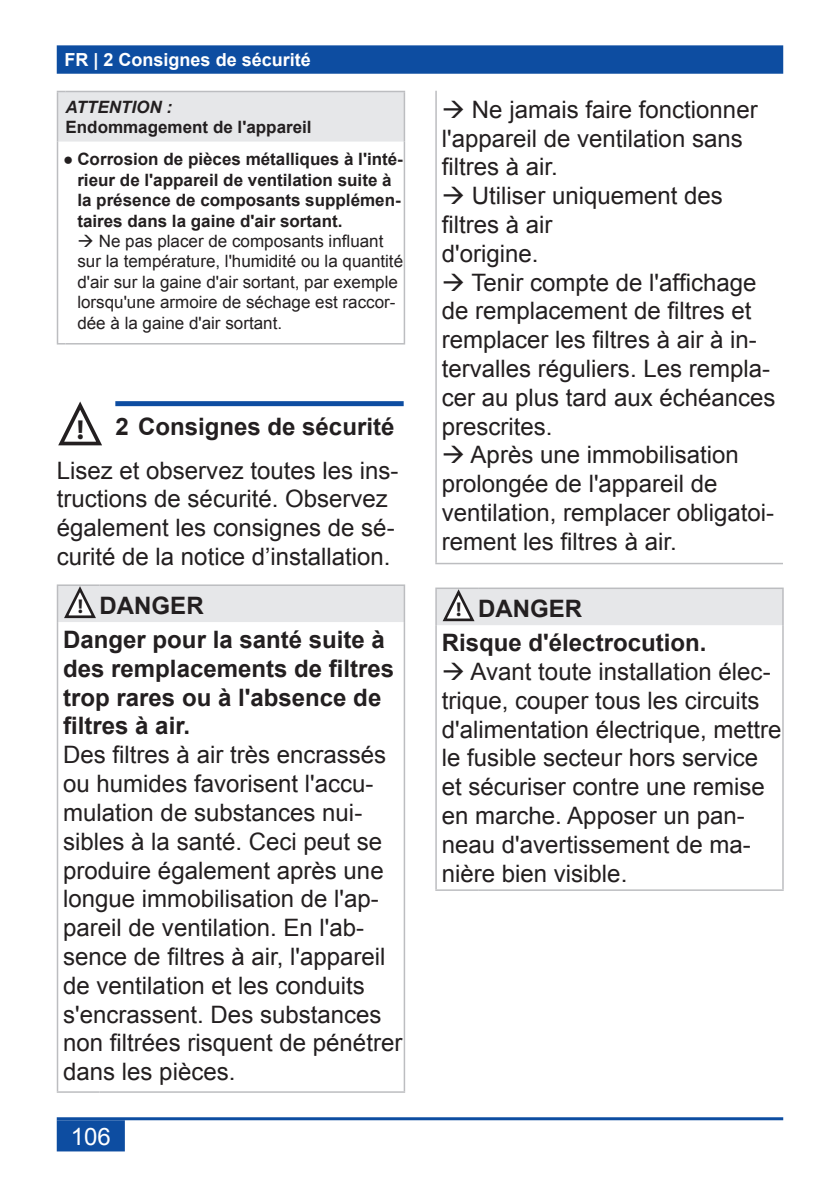
<style>
.page{position:relative;width:840px;height:1191px;background:#fff}
.page>*{position:absolute;margin:0;border:0;box-sizing:border-box;transform-origin:0 0}
.t1{font:700 27.6px "Myriad Pro";color:#231f20}
.Warnhinweis-Quelle{font:24px/28.8px "Arial";color:#231f20}
.Grundtext{font:24px/28.8px "Arial";color:#231f20}
.Warnhinweis-Quelle-2{font:700 24px/28.8px "Arial";color:#231f20}
.Überschrift_01_Icon{font:700 24px "Arial";color:#231f20}
.Signalwort{font:700 24px "Arial";color:#231f20}
.t2{font:24px "Arial";color:#fff}
.t3{font:700 20px "Myriad Pro";color:#231f20}
.t4{font:700 18px "Arial";color:#fff}
.Signalwort-2{font:700 17px/20.4px "Arial";color:#231f20}
.t5{font:17px/20.4px "Arial";color:#231f20}
.s1{font-style:italic}
.s2{font-weight:400}
</style>
<div class="page">
<div style="left:58px;top:46px;width:723px;height:27px;background:#0d4da1"></div>
<div style="left:57px;top:45px;width:725px;height:29px;border:2px solid #0d4da1"></div>
<div style="left:58px;top:1121px;width:66px;height:29px;background:#0d4da1"></div>
<div style="left:57px;top:1120px;width:68px;height:31px;border:2px solid #0d4da1"></div>
<hr style="left:57px;top:1117px;width:725px;height:3px;background:#0d4da1">
<hr style="left:403px;top:142px;width:2px;height:201px;background:#bcbdc0">
<div style="left:57px;top:91px;width:346px;height:51px;background:#e6e7e9"></div>
<hr style="left:57px;top:92px;width:1px;height:50px;background:#bcbdc0">
<hr style="left:65px;top:91px;width:340px;height:1px;background:#bcbdc0">
<hr style="left:403px;top:92px;width:2px;height:50px;background:#bcbdc0">
<hr style="left:57px;top:142px;width:1px;height:201px;background:#bcbdc0">
<hr style="left:65px;top:343px;width:340px;height:1px;background:#bcbdc0">
<svg style="left:58px;top:401px;width:44px;height:45px"></svg>
<div style="left:115px;top:401px;width:288px;height:5px;background:#0d4da1"></div>
<hr style="left:403px;top:622px;width:2px;height:469px;background:#bcbdc0">
<hr style="left:57px;top:584px;width:42px;height:2px;background:#bcbdc0">
<hr style="left:99px;top:584px;width:306px;height:2px;background:#bcbdc0">
<hr style="left:403px;top:586px;width:2px;height:36px;background:#bcbdc0">
<hr style="left:57px;top:622px;width:1px;height:469px;background:#bcbdc0">
<hr style="left:57px;top:1091px;width:42px;height:1px;background:#bcbdc0">
<hr style="left:99px;top:1091px;width:306px;height:1px;background:#bcbdc0">
<svg style="left:57px;top:585px;width:347px;height:37px;background:#e1e2e4"></svg>
<hr style="left:435px;top:91px;width:1px;height:472px;background:#bcbdc0">
<hr style="left:435px;top:563px;width:347px;height:1px;background:#bcbdc0">
<hr style="left:781px;top:625px;width:2px;height:264px;background:#bcbdc0">
<hr style="left:435px;top:587px;width:43px;height:2px;background:#bcbdc0">
<hr style="left:435px;top:589px;width:1px;height:36px;background:#bcbdc0">
<hr style="left:478px;top:587px;width:305px;height:2px;background:#bcbdc0">
<hr style="left:781px;top:589px;width:2px;height:36px;background:#bcbdc0">
<hr style="left:435px;top:625px;width:1px;height:264px;background:#bcbdc0">
<hr style="left:435px;top:889px;width:43px;height:2px;background:#bcbdc0">
<hr style="left:478px;top:889px;width:305px;height:2px;background:#bcbdc0">
<div style="left:436px;top:589px;width:346px;height:36px;background:#e6e7e9"></div>
<p class="t4" style="left:64px;top:48px;width:248px">FR | 2 Consignes de sécurité</p>
<p class="Signalwort-2" style="left:65px;top:97px;width:247px"><span class="s1">ATTENTION :<br></span>Endommagement de l'appareil</p>
<p class="Signalwort-2" style="left:77px;top:150px;width:327px;text-indent:-14px"><span class="s2">●</span> Corrosion de pièces métalliques à l'inté&shy;rieur de l'appareil de ventilation suite à la présence de composants supplémen&shy;taires dans la gaine d'air sortant.</p>
<p class="t5" style="left:77px;top:231px;width:327px">→ Ne pas placer de composants influant sur la température, l'humidité ou la quantité d'air sur la gaine d'air sortant, par exemple lorsqu'une armoire de séchage est raccor&shy;dée à la gaine d'air sortant.</p>
<p class="t1" style="left:77px;top:411px;width:9px">!</p>
<p class="Überschrift_01_Icon" style="left:115px;top:410px;width:280px">2 Consignes de sécurité</p>
<p class="Grundtext" style="left:57px;top:456px;width:343px">Lisez et observez toutes les ins&shy;tructions de sécurité. Observez également les consignes de sé&shy;curité de la notice d’installation.</p>
<p class="t3" style="left:78px;top:593px;width:7px">!</p>
<p class="Signalwort" style="left:99px;top:589px;width:105px">DANGER</p>
<p class="Warnhinweis-Quelle-2" style="left:63px;top:626px;width:332px">Danger pour la santé suite à des remplacements de filtres trop rares ou à l'absence de filtres à air.</p>
<p class="Warnhinweis-Quelle" style="left:63px;top:740px;width:340px">Des filtres à air très encrassés ou humides favorisent l'accu&shy;mulation de substances nui&shy;sibles à la santé. Ceci peut se produire également après une longue immobilisation de l'ap&shy;pareil de ventilation. En l'ab&shy;sence de filtres à air, l'appareil de ventilation et les conduits s'encrassent. Des substances non filtrées risquent de pénétrer dans les pièces.</p>
<p class="t2" style="left:71px;top:1120px;width:42px">106</p>
<p class="Warnhinweis-Quelle" style="left:441px;top:95px;width:317px">→ Ne jamais faire fonctionner l'appareil de ventilation sans filtres à air.</p>
<p class="Warnhinweis-Quelle" style="left:441px;top:182px;width:282px">→ Utiliser uniquement des filtres à air<br>d'origine.</p>
<p class="Warnhinweis-Quelle" style="left:441px;top:268px;width:335px">→ Tenir compte de l'affichage de remplacement de filtres et remplacer les filtres à air à in&shy;tervalles réguliers. Les rempla&shy;cer au plus tard aux échéances prescrites.</p>
<p class="Warnhinweis-Quelle" style="left:441px;top:441px;width:334px">→ Après une immobilisation prolongée de l'appareil de ventilation, remplacer obligatoi&shy;rement les filtres à air.</p>
<p class="t3" style="left:456px;top:596px;width:7px">!</p>
<p class="Signalwort" style="left:478px;top:593px;width:105px">DANGER</p>
<p class="Warnhinweis-Quelle-2" style="left:441px;top:629px;width:266px">Risque d'électrocution.</p>
<p class="Warnhinweis-Quelle" style="left:441px;top:657px;width:341px">→ Avant toute installation élec&shy;trique, couper tous les circuits d'alimentation électrique, mettre le fusible secteur hors service et sécuriser contre une remise en marche. Apposer un pan&shy;neau d'avertissement de ma&shy;nière bien visible.</p>
</div>
